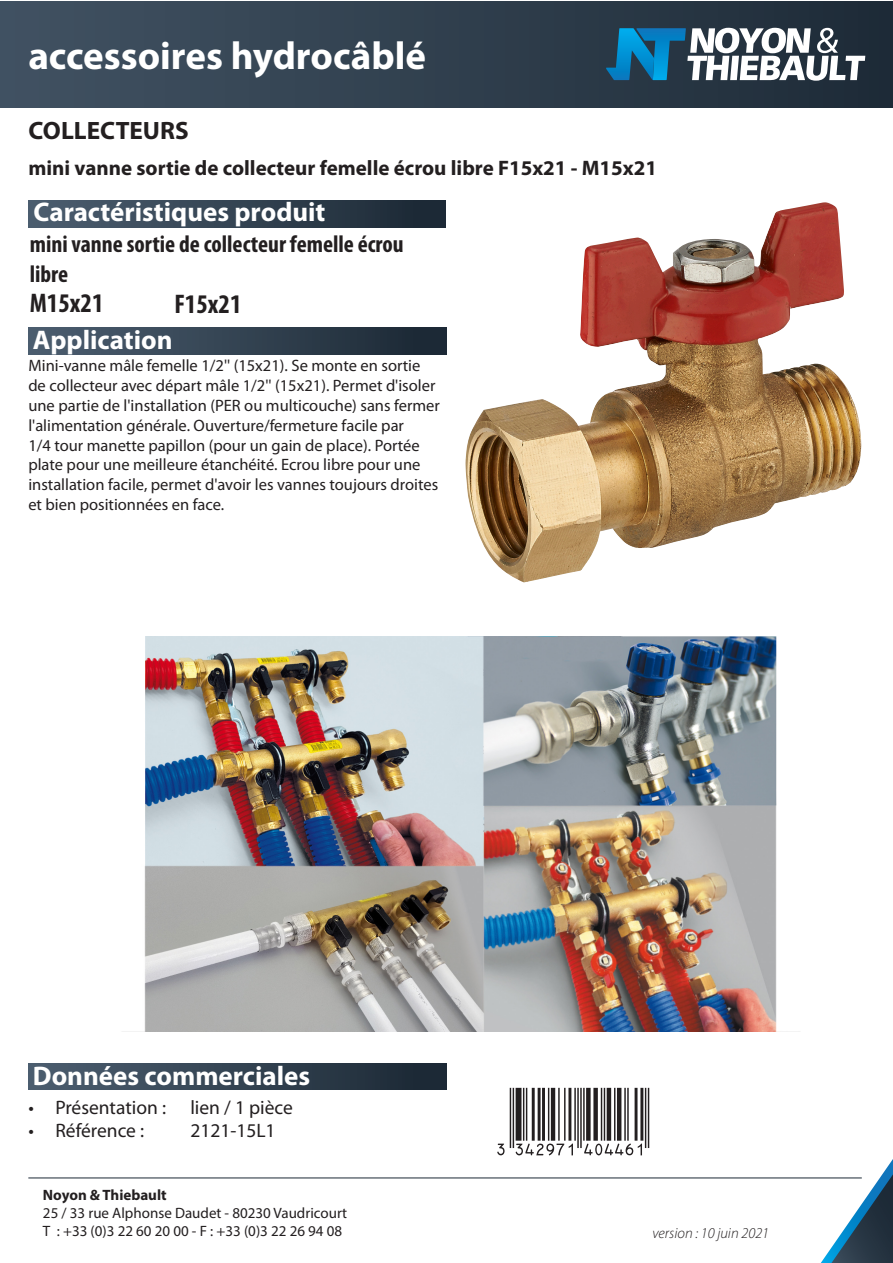
<style>
.page{position:relative;width:893px;height:1263px;background:#fff}
.page>*{position:absolute;margin:0;border:0;box-sizing:border-box;transform-origin:0 0}
.t1{font:700 39px "Myriad Pro";color:#fff}
.t2{font:700 27px "Myriad Pro";color:#fff}
.t3{font:700 condensed 27px "Myriad Pro";color:#231f20}
.t4{font:700 25.2px "Myriad Pro";color:#231f20}
.t5{font:700 condensed 24px/30px "Myriad Pro";color:#231f20}
.t6{font:700 21px "Myriad Pro";color:#231f20}
.t7{font:19.5px "Myriad Pro";color:#231f20}
.t8{font:16.5px/19.8px "Myriad Pro";color:#231f20}
.t9{font:15px/18px "Myriad Pro";color:#231f20}
.t10{font:italic 300 15px "Myriad Pro";color:#231f20}
.s1{font-weight:700}
</style>
<div class="page">
<hr style="left:28px;top:1177px;width:834px;height:1px;background:#1c2936">
<div style="left:28px;top:201px;width:417px;height:26px;background:linear-gradient(to right,#4c5e70,#1a2834)"></div>
<div style="left:0;top:1px;width:893px;height:106px;background:linear-gradient(to right,#415262,#1e2b38)"></div>
<svg style="left:606px;top:28px;width:259px;height:53px"></svg>
<svg style="left:821px;top:1159px;width:72px;height:104px"></svg>
<img style="left:465px;top:202px;width:397px;height:380px">
<img style="left:144px;top:637px;width:633px;height:394px">
<div style="left:28px;top:327px;width:418px;height:27px;background:linear-gradient(to right,#4c5e70,#1b2834)"></div>
<div style="left:28px;top:1063px;width:418px;height:27px;background:linear-gradient(to right,#4c5e70,#1b2834)"></div>
<p class="t1" style="left:28px;top:31px;width:399px">accessoires hydrocâblé</p>
<p class="t4" style="left:28px;top:114px;width:162px">COLLECTEURS</p>
<p class="t6" style="left:28px;top:154px;width:630px">mini vanne sortie de collecteur femelle écrou libre F15x21 - M15x21</p>
<p class="t2" style="left:34px;top:195px;width:293px">Caractéristiques produit</p>
<p class="t5" style="left:30px;top:228px;width:375px">mini vanne sortie de collecteur femelle écrou libre</p>
<p class="t3" style="left:30px;top:286px;width:75px">M15x21</p>
<p class="t3" style="left:174px;top:287px;width:69px">F15x21</p>
<p class="t2" style="left:33px;top:322px;width:141px">Application</p>
<p class="t8" style="left:28px;top:356px;width:413px">Mini-vanne mâle femelle 1/2'' (15x21). Se monte en sortie de collecteur avec départ mâle 1/2'' (15x21). Permet d'isoler une partie de l'installation (PER ou multicouche) sans fermer l'alimentation générale. Ouverture/fermeture facile par<br>1/4 tour manette papillon (pour un gain de place). Portée plate pour une meilleure étanchéité. Ecrou libre pour une installation facile, permet d'avoir les vannes toujours droites et bien positionnées en face.</p>
<p class="t2" style="left:33px;top:1058px;width:279px">Données commerciales</p>
<p class="t7" style="left:28px;top:1095px;width:266px">• Présentation : lien / 1 pièce</p>
<p class="t7" style="left:28px;top:1118px;width:117px">• Référence :</p>
<p class="t7" style="left:190px;top:1118px;width:87px">2121-15L1</p>
<p class="t9" style="left:43px;top:1185px;width:306px"><span class="s1">Noyon &amp; Thiebault<br></span>25 / 33 rue Alphonse Daudet - 80230 Vaudricourt<br>T : +33 (0)3 22 60 20 00 - F : +33 (0)3 22 26 94 08</p>
<p class="t10" style="left:652px;top:1224px;width:118px">version : 10 juin 2021</p>
</div>
